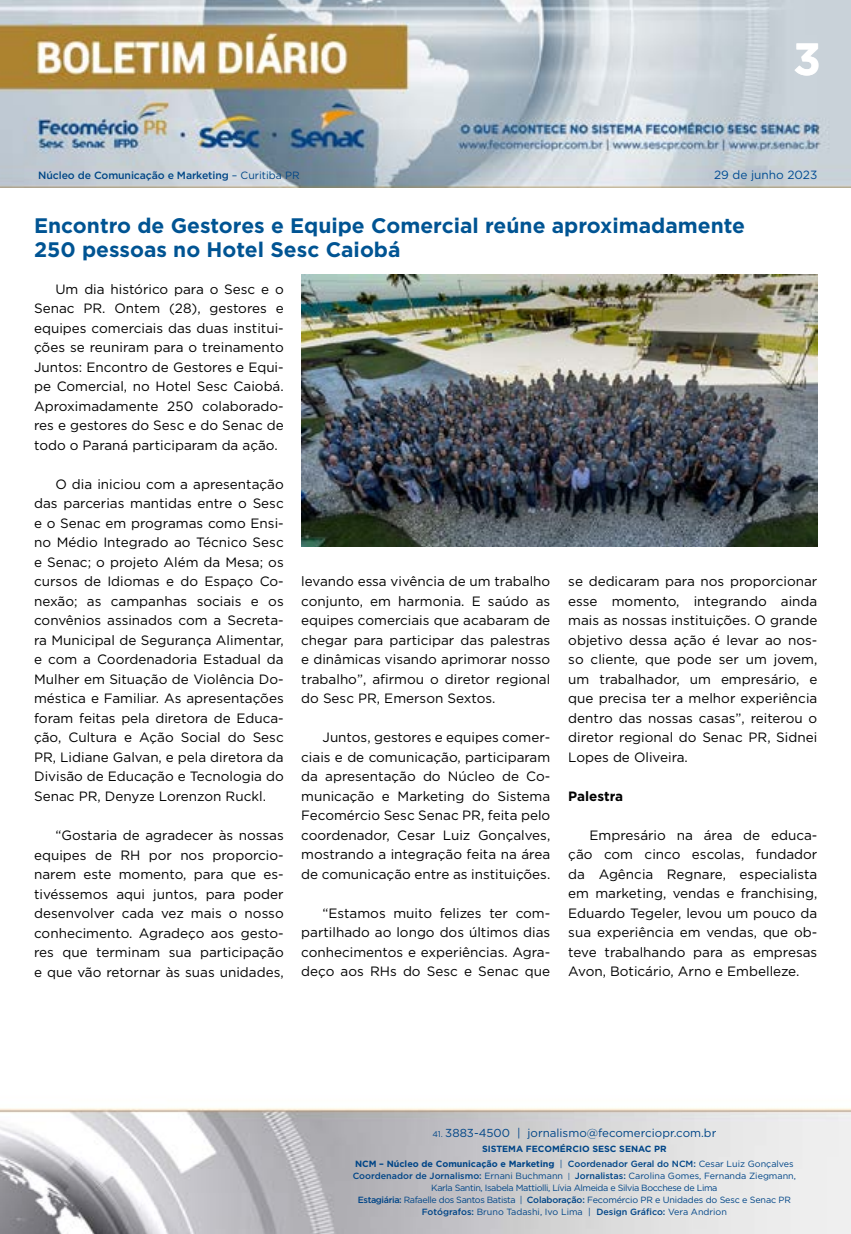
<style>
.page{position:relative;width:851px;height:1234px;background:#fff}
.page>*{position:absolute;margin:0;border:0;box-sizing:border-box;transform-origin:0 0}
.t1{font:700 45px "Gotham";color:#fff}
.t2{font:700 21px/24px "Gotham";color:#005493}
.t3{font:13.5px/19.5px "Gotham";color:#000;text-align:justify}
.t4{font:700 13.5px "Gotham";color:#000}
.t5{font:11.85px "Gotham";color:#004a93}
.t6{font:11.55px "Gotham";color:#004587}
.t7{font:500 10.5px "Gotham";letter-spacing:-.01em;color:#004587}
.t8{font:9px/12px "Gotham";letter-spacing:-.02em;color:#004587;text-align:center}
.t9{font:700 9px/15px "Gotham";color:#004587;text-align:center}
.s1{font-weight:400}
.s2{font-size:8.25px}
.s3{font-weight:500}
.s4{font-size:7.65px}
</style>
<div class="page">
<img style="left:0;top:0;width:850px;height:188px">
<img style="left:0;top:1108px;width:850px;height:125px">
<img style="left:301px;top:274px;width:516px;height:272px">
<h1 class="t1" style="left:793px;top:29px;width:29px">3</h1>
<p class="t7" style="left:38px;top:168px;width:263px">Núcleo de Comunicação e Marketing <span class="s1">– Curitiba PR</span></p>
<p class="t5" style="left:714px;top:167px;width:105px">29 de junho 2023</p>
<h2 class="t2" style="left:34px;top:214px;width:712px">Encontro de Gestores e Equipe Comercial reúne aproximadamente<br>250 pessoas no Hotel Sesc Caiobá</h2>
<p class="t3" style="left:34px;top:279px;width:251px;text-indent:21px">Um dia histórico para o Sesc e o Senac PR. Ontem (28), gestores e equipes comerciais das duas institui&shy;ções se reuniram para o treinamento Juntos: Encontro de Gestores e Equi&shy;pe Comercial, no Hotel Sesc Caiobá.<br>Aproximadamente 250 colaborado&shy;res e gestores do Sesc e do Senac de todo o Paraná participaram da ação.</p>
<p class="t3" style="left:34px;top:474px;width:251px;text-indent:21px">O dia iniciou com a apresentação das parcerias mantidas entre o Sesc e o Senac em programas como Ensi&shy;no Médio Integrado ao Técnico Sesc e Senac; o projeto Além da Mesa; os cursos de Idiomas e do Espaço Co&shy;nexão; as campanhas sociais e os convênios assinados com a Secreta&shy;ra Municipal de Segurança Alimentar, e com a Coordenadoria Estadual da Mulher em Situação de Violência Do&shy;méstica e Familiar. As apresentações foram feitas pela diretora de Educa&shy;ção, Cultura e Ação Social do Sesc PR, Lidiane Galvan, e pela diretora da Divisão de Educação e Tecnologia do Senac PR, Denyze Lorenzon Ruckl.</p>
<p class="t3" style="left:34px;top:825px;width:251px;text-indent:21px">“Gostaria de agradecer às nossas equipes de RH por nos proporcio&shy;narem este momento, para que es&shy;tivéssemos aqui juntos, para poder desenvolver cada vez mais o nosso conhecimento. Agradeço aos gesto&shy;res que terminam sua participação e que vão retornar às suas unidades,</p>
<p class="t3" style="left:568px;top:571px;width:250px">se dedicaram para nos proporcionar esse momento, integrando ainda mais as nossas instituições. O grande objetivo dessa ação é levar ao nos&shy;so cliente, que pode ser um jovem, um trabalhador, um empresário, e que precisa ter a melhor experiência dentro das nossas casas”, reiterou o diretor regional do Senac PR, Sidnei Lopes de Oliveira.</p>
<p class="t4" style="left:568px;top:786px;width:56px">Palestra</p>
<p class="t3" style="left:568px;top:824px;width:250px;text-indent:21px">Empresário na área de educa&shy;ção com cinco escolas, fundador da Agência Regnare, especialista em marketing, vendas e franchising, Eduardo Tegeler, levou um pouco da sua experiência em vendas, que ob&shy;teve trabalhando para as empresas Avon, Boticário, Arno e Embelleze.</p>
<p class="t3" style="left:301px;top:571px;width:250px">levando essa vivência de um trabalho conjunto, em harmonia. E saúdo as equipes comerciais que acabaram de chegar para participar das palestras e dinâmicas visando aprimorar nosso trabalho”, afirmou o diretor regional do Sesc PR, Emerson Sextos.</p>
<p class="t3" style="left:301px;top:727px;width:250px;text-indent:21px">Juntos, gestores e equipes comer&shy;ciais e de comunicação, participaram da apresentação do Núcleo de Co&shy;municação e Marketing do Sistema Fecomércio Sesc Senac PR, feita pelo coordenador, Cesar Luiz Gonçalves, mostrando a integração feita na área de comunicação entre as instituições.</p>
<p class="t3" style="left:301px;top:902px;width:250px;text-indent:21px">“Estamos muito felizes ter com&shy;partilhado ao longo dos últimos dias conhecimentos e experiências. Agra&shy;deço aos RHs do Sesc e Senac que</p>
<p class="t6" style="left:432px;top:1125px;width:285px"><span class="s2">41.</span> 3883-4500 | jornalismo@fecomerciopr.com.br</p>
<p class="t9" style="left:355px;top:1141px;width:440px">SISTEMA FECOMÉRCIO SESC SENAC PR<br>NCM – Núcleo de Comunicação e Marketing <span class="s1">|</span> <span class="s3">Coordenador Geral do NCM:</span> <span class="s1">Cesar Luiz Gonçalves</span></p>
<p class="t8" style="left:353px;top:1169px;width:444px"><span class="s3">Coordenador de Jornalismo:</span> Ernani Buchmann <span class="s4">|</span> <span class="s3">Jornalistas:</span> Carolina Gomes, Fernanda Ziegmann, Karla Santin, Isabela Mattiolli, Lívia Almeida e Silvia Bocchese de Lima<br><span class="s3">Estagiária:</span> Rafaelle dos Santos Batista | <span class="s3">Colaboração:</span> Fecomércio PR e Unidades do Sesc e Senac PR <span class="s3">Fotógrafos:</span> Bruno Tadashi, Ivo Lima | <span class="s3">Design Gráfico:</span> Vera Andrion</p>
</div>
